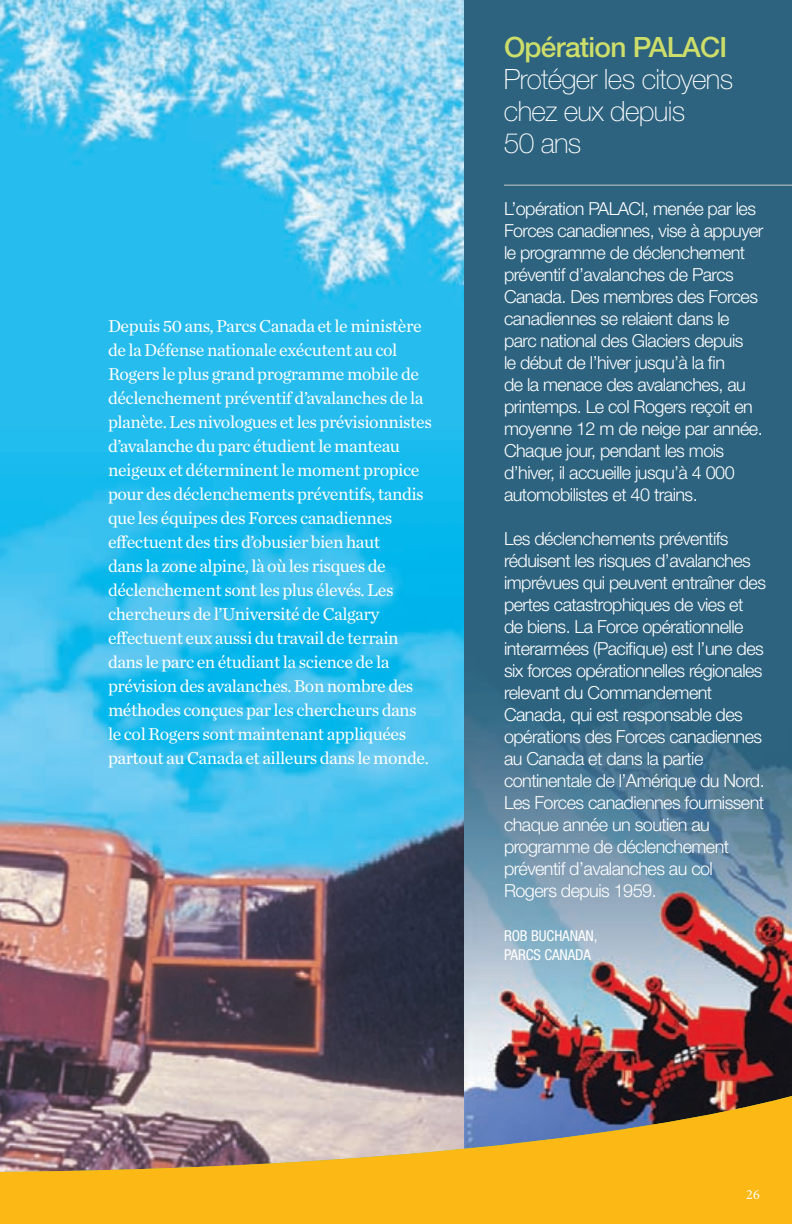
<style>
.page{position:relative;width:792px;height:1224px;background:#fff}
.page>*{position:absolute;margin:0;border:0;box-sizing:border-box;transform-origin:0 0}
.body_header{font:100 28px/32px "Helvetica Neue LT Std";letter-spacing:-.025em;color:#fff}
.calendar_heading{font:300 18px/22px "Helvetica Neue LT Std";letter-spacing:-.03em;color:#fff}
.body_paragraph{font:18px/24px "Chronicle Text G1";letter-spacing:-.025em;color:#fff}
.t1{font:condensed 15px/19px "Helvetica Neue LT Std";letter-spacing:-.005em;color:#fff}
.t2{font:14px "Minion Pro";color:#fff}
.s1{font-weight:500;color:#cede6a}
</style>
<div class="page">
<img style="left:0;top:0;width:464px;height:1085px">
<img style="left:464px;top:0;width:328px;height:1085px">
<svg style="left:0;top:1085px;width:792px;height:139px;background:#cca14e"></svg>
<hr style="left:504px;top:185px;width:288px;height:1px;background:#c7c8ca">
<p class="body_paragraph" style="left:108px;top:313px;width:325px">Depuis 50 ans, Parcs Canada et le ministère de la Défense nationale exécutent au col Rogers le plus grand programme mobile de déclenchement préventif d’avalanches de la planète. Les nivologues et les prévisionnistes d’avalanche du parc étudient le manteau neigeux et déterminent le moment propice pour des déclenchements préventifs, tandis que les équipes des Forces canadiennes effectuent des tirs d’obusier bien haut<br>dans la zone alpine, là où les risques de déclenchement sont les plus élevés. Les chercheurs de l’Université de Calgary effectuent eux aussi du travail de terrain dans le parc en étudiant la science de la prévision des avalanches. Bon nombre des méthodes conçues par les chercheurs dans le col Rogers sont maintenant appliquées partout au Canada et ailleurs dans le monde.</p>
<p class="body_header" style="left:504px;top:31px;width:231px"><span class="s1">Opération PALACI<br></span>Protéger les citoyens chez eux depuis<br>50 ans</p>
<p class="calendar_heading" style="left:504px;top:198px;width:261px">L’opération PALACI, menée par les<br>Forces canadiennes, vise à appuyer le programme de déclenchement préventif d’avalanches de Parcs<br>Canada. Des membres des Forces canadiennes se relaient dans le parc national des Glaciers depuis<br>le début de l’hiver jusqu’à la fin<br>de la menace des avalanches, au printemps. Le col Rogers reçoit en moyenne 12 m de neige par année.<br>Chaque jour, pendant les mois d’hiver, il accueille jusqu’à 4 000 automobilistes et 40 trains.</p>
<p class="calendar_heading" style="left:504px;top:528px;width:264px">Les déclenchements préventifs réduisent les risques d’avalanches imprévues qui peuvent entraîner des pertes catastrophiques de vies et de biens. La Force opérationnelle interarmées (Pacifique) est l’une des six forces opérationnelles régionales relevant du Commandement<br>Canada, qui est responsable des opérations des Forces canadiennes au Canada et dans la partie continentale de l’Amérique du Nord.<br>Les Forces canadiennes fournissent chaque année un soutien au programme de déclenchement préventif d’avalanches au col<br>Rogers depuis 1959.</p>
<p class="t1" style="left:504px;top:926px;width:95px">ROB BUCHANAN,<br>PARCS CANADA</p>
<p class="t2" style="left:746px;top:1185px;width:15px">26</p>
</div>
